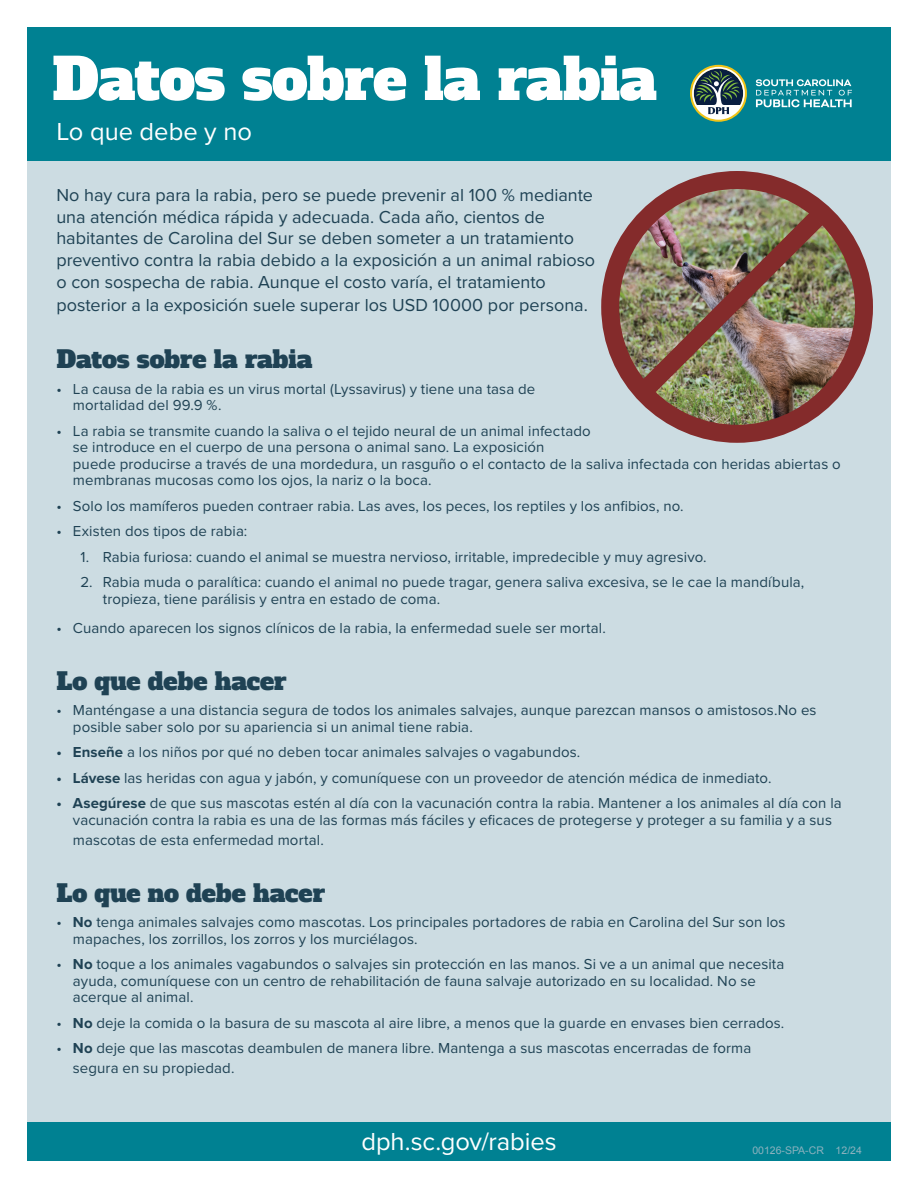
<style>
.page{position:relative;width:918px;height:1188px;background:#fff}
.page>*{position:absolute;margin:0;border:0;box-sizing:border-box;transform-origin:0 0}
.t1{font:57px "Alfa Slab One";letter-spacing:-.005em;color:#fff}
.t2{font:25.5px "Proxima Nova";color:#fff}
.t3{font:24px "Alfa Slab One";color:#1f4254}
.t4{font:18px/21.6px "Proxima Nova";color:#1f4254}
.t5{font:15px/16.5px "Proxima Nova";letter-spacing:.005em;color:#1f4254}
.t6{font:10.5px "Arial";color:#8cb2be}
.s1{font-weight:700}
</style>
<div class="page">
<div style="left:27px;top:148px;width:864px;height:1013px;background:#ccdce2"></div>
<div style="left:27px;top:27px;width:864px;height:134px;background:#008192"></div>
<svg style="left:690px;top:65px;width:57px;height:57px"></svg>
<svg style="left:756px;top:79px;width:96px;height:28px"></svg>
<div style="left:27px;top:1123px;width:864px;height:38px;background:#008192"></div>
<img style="left:610px;top:180px;width:254px;height:254px;border-radius:127px">
<div style="left:601px;top:171px;width:272px;height:272px;border:18px solid #842b2b;border-radius:50%"></div>
<img style="left:615px;top:193px;width:227px;height:228px">
<h1 class="t1" style="left:52px;top:41px;width:607px">Datos sobre la rabia</h1>
<h2 class="t2" style="left:56px;top:113px;width:197px">Lo que debe y no</h2>
<p class="t4" style="left:56px;top:184px;width:540px">No hay cura para la rabia, pero se puede prevenir al 100 % mediante una atención médica rápida y adecuada. Cada año, cientos de habitantes de Carolina del Sur se deben someter a un tratamiento preventivo contra la rabia debido a la exposición a un animal rabioso o con sospecha de rabia. Aunque el costo varía, el tratamiento</p>
<p class="t4" style="left:56px;top:293px;width:533px">posterior a la exposición suele superar los USD 10000 por persona.</p>
<h3 class="t3" style="left:56px;top:343px;width:258px">Datos sobre la rabia</h3>
<p class="t5" style="left:73px;top:380px;width:464px;text-indent:-16px">• La causa de la rabia es un virus mortal (Lyssavirus) y tiene una tasa de mortalidad del 99.9 %.</p>
<p class="t5" style="left:73px;top:422px;width:769px;text-indent:-16px">• La rabia se transmite cuando la saliva o el tejido neural de un animal infectado<br>se introduce en el cuerpo de una persona o animal sano. La exposición<br>puede producirse a través de una mordedura, un rasguño o el contacto de la saliva infectada con heridas abiertas o membranas mucosas como los ojos, la nariz o la boca.</p>
<p class="t5" style="left:56px;top:497px;width:629px">• Solo los mamíferos pueden contraer rabia. Las aves, los peces, los reptiles y los anfibios, no.</p>
<p class="t5" style="left:56px;top:522px;width:192px">• Existen dos tipos de rabia:</p>
<p class="t5" style="left:80px;top:548px;width:628px">1. Rabia furiosa: cuando el animal se muestra nervioso, irritable, impredecible y muy agresivo.</p>
<p class="t5" style="left:103px;top:573px;width:703px;text-indent:-22px">2. Rabia muda o paralítica: cuando el animal no puede tragar, genera saliva excesiva, se le cae la mandíbula, tropieza, tiene parálisis y entra en estado de coma.</p>
<p class="t5" style="left:56px;top:619px;width:551px">• Cuando aparecen los signos clínicos de la rabia, la enfermedad suele ser mortal.</p>
<h3 class="t3" style="left:56px;top:665px;width:232px">Lo que debe hacer</h3>
<p class="t5" style="left:73px;top:701px;width:745px;text-indent:-16px">• Manténgase a una distancia segura de todos los animales salvajes, aunque parezcan mansos o amistosos.No es posible saber solo por su apariencia si un animal tiene rabia.</p>
<p class="t5" style="left:56px;top:743px;width:525px"><span class="s1">• Enseñe</span> a los niños por qué no deben tocar animales salvajes o vagabundos.</p>
<p class="t5" style="left:56px;top:769px;width:717px"><span class="s1">• Lávese</span> las heridas con agua y jabón, y comuníquese con un proveedor de atención médica de inmediato.</p>
<p class="t5" style="left:56px;top:794px;width:787px;text-align:center"><span class="s1">• Asegúrese</span> de que sus mascotas estén al día con la vacunación contra la rabia. Mantener a los animales al día con la vacunación contra la rabia es una de las formas más fáciles y eficaces de protegerse y proteger a su familia y a sus</p>
<p class="t5" style="left:73px;top:831px;width:252px">mascotas de esta enfermedad mortal.</p>
<h3 class="t3" style="left:56px;top:877px;width:270px">Lo que no debe hacer</h3>
<p class="t5" style="left:73px;top:914px;width:714px;text-indent:-17px">• <span class="s1">No</span> tenga animales salvajes como mascotas. Los principales portadores de rabia en Carolina del Sur son los mapaches, los zorrillos, los zorros y los murciélagos.</p>
<p class="t5" style="left:73px;top:956px;width:713px;text-indent:-16px">• <span class="s1">No</span> toque a los animales vagabundos o salvajes sin protección en las manos. Si ve a un animal que necesita ayuda, comuníquese con un centro de rehabilitación de fauna salvaje autorizado en su localidad. No se acerque al animal.</p>
<p class="t5" style="left:56px;top:1014px;width:730px">• <span class="s1">No</span> deje la comida o la basura de su mascota al aire libre, a menos que la guarde en envases bien cerrados.</p>
<p class="t5" style="left:73px;top:1038px;width:680px;line-height:19.8px;text-indent:-16px">• <span class="s1">No</span> deje que las mascotas deambulen de manera libre. Mantenga a sus mascotas encerradas de forma segura en su propiedad.</p>
<h2 class="t2" style="left:361px;top:1123px;width:197px">dph.sc.gov/rabies</h2>
<p class="t6" style="left:752px;top:1143px;width:111px">00126-SPA-CR 12/24</p>
</div>
